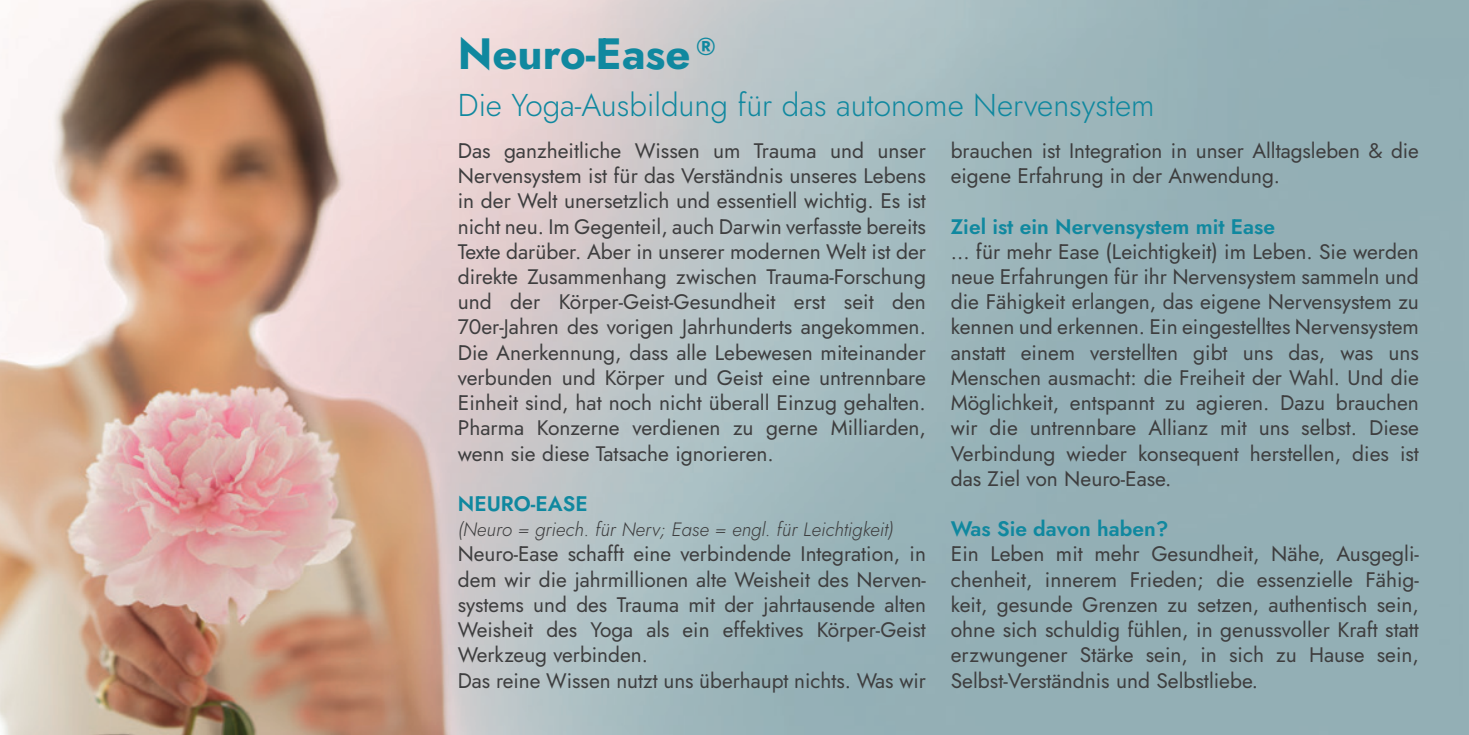
<style>
.page{position:relative;width:1469px;height:735px;background:#fff}
.page>*{position:absolute;margin:0;border:0;box-sizing:border-box;transform-origin:0 0}
.t1{font:700 43.75px "Jost";color:#10889f}
.t2{font:300 31.5px "Jost";color:#10889f}
.t3{font:21px/25.2px "Jost";color:#3e3e3f;text-align:justify}
.t4{font:600 21px "Jost";color:#10889f}
.t5{font:italic 300 19.25px "Jost";color:#3e3e3f}
</style>
<div class="page">
<img style="left:0;top:0;width:1468px;height:734px">
<h1 class="t1" style="left:458px;top:24px;width:259px">Neuro-Ease <sup>®</sup></h1>
<h2 class="t2" style="left:458px;top:83px;width:698px">Die Yoga-Ausbildung für das autonome Nervensystem</h2>
<p class="t3" style="left:458px;top:138px;width:470px">Das ganzheitliche Wissen um Trauma und unser Nervensystem ist für das Verständnis unseres Lebens in der Welt unersetzlich und essentiell wichtig. Es ist nicht neu. Im Gegenteil, auch Darwin verfasste bereits Texte darüber. Aber in unserer modernen Welt ist der direkte Zusammenhang zwischen Trauma-Forschung und der Körper-Geist-Gesundheit erst seit den 70er-Jahren des vorigen Jahrhunderts angekommen.<br>Die Anerkennung, dass alle Lebewesen miteinander verbunden und Körper und Geist eine untrennbare Einheit sind, hat noch nicht überall Einzug gehalten.<br>Pharma Konzerne verdienen zu gerne Milliarden, wenn sie diese Tatsache ignorieren.</p>
<p class="t4" style="left:458px;top:489px;width:131px">NEURO-EASE</p>
<p class="t5" style="left:458px;top:516px;width:437px">(Neuro = griech. für Nerv; Ease = engl. für Leichtigkeit)</p>
<p class="t3" style="left:458px;top:541px;width:470px;text-align:left">Neuro-Ease schafft eine verbindende Integration, in dem wir die jahrmillionen alte Weisheit des Nerven&shy;systems und des Trauma mit der jahrtausende alten Weisheit des Yoga als ein effektives Körper-Geist Werkzeug verbinden.<br>Das reine Wissen nutzt uns überhaupt nichts. Was wir</p>
<p class="t3" style="left:950px;top:138px;width:469px">brauchen ist Integration in unser Alltagsleben &amp; die eigene Erfahrung in der Anwendung.</p>
<p class="t4" style="left:950px;top:212px;width:326px">Ziel ist ein Nervensystem mit Ease</p>
<p class="t3" style="left:950px;top:239px;width:470px">… für mehr Ease (Leichtigkeit) im Leben. Sie werden neue Erfahrungen für ihr Nervensystem sammeln und die Fähigkeit erlangen, das eigene Nervensystem zu kennen und erkennen. Ein eingestelltes Nervensystem anstatt einem verstellten gibt uns das, was uns Menschen ausmacht: die Freiheit der Wahl. Und die Möglichkeit, entspannt zu agieren. Dazu brauchen wir die untrennbare Allianz mit uns selbst. Diese Verbindung wieder konsequent herstellen, dies ist das Ziel von Neuro-Ease.</p>
<p class="t4" style="left:950px;top:514px;width:219px">Was Sie davon haben?</p>
<p class="t3" style="left:950px;top:541px;width:469px">Ein Leben mit mehr Gesundheit, Nähe, Ausgegli&shy;chenheit, innerem Frieden; die essenzielle Fähig&shy;keit, gesunde Grenzen zu setzen, authentisch sein, ohne sich schuldig fühlen, in genussvoller Kraft statt erzwungener Stärke sein, in sich zu Hause sein, Selbst-Verständnis und Selbstliebe.</p>
</div>
